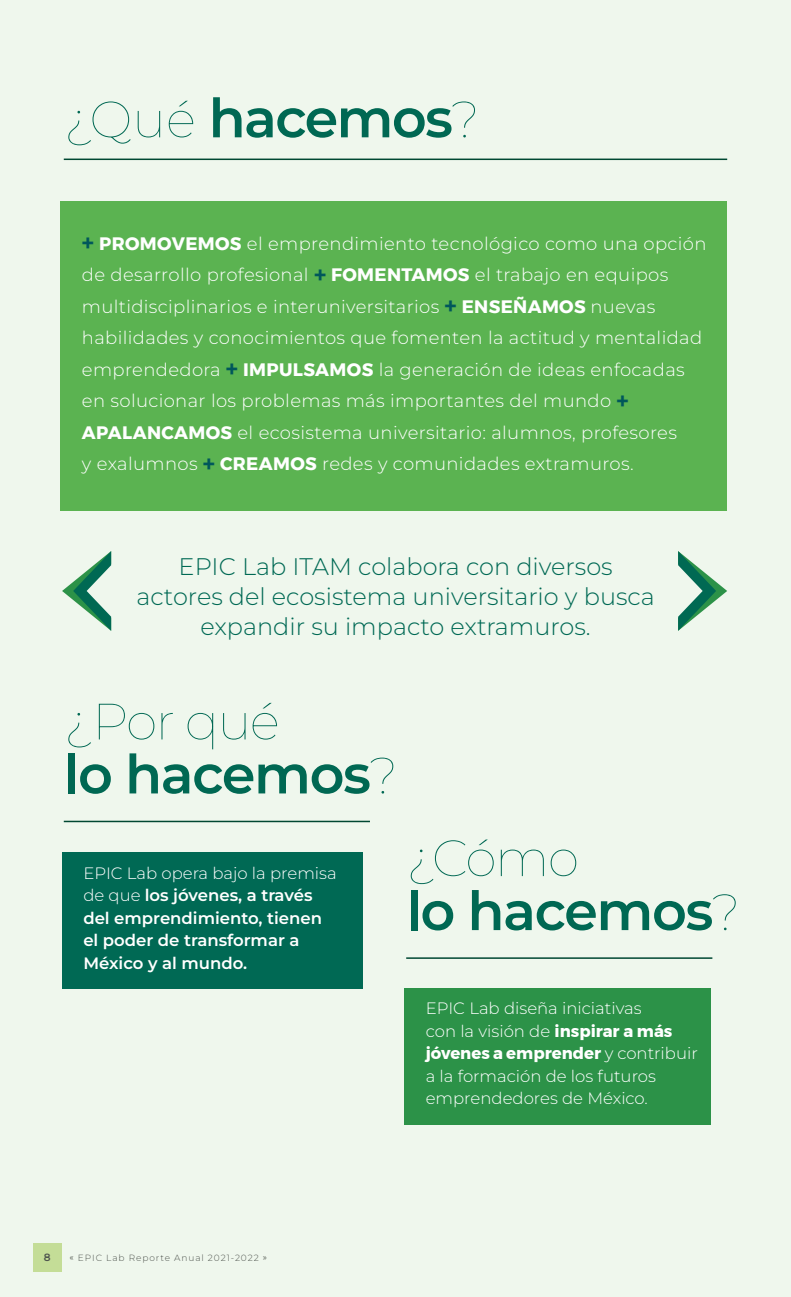
<style>
.page{position:relative;width:791px;height:1297px;background:#eff7ed}
.page>*{position:absolute;margin:0;border:0;box-sizing:border-box;transform-origin:0 0}
.t1{font:600 54px "Montserrat";letter-spacing:-.025em;color:#006853}
.t2{font:100 51px "Montserrat";letter-spacing:-.03em;color:#006853}
.t3{font:300 24px/30px "Montserrat";color:#006954;text-align:center}
.t4{font:300 18px/31.5px "Montserrat";letter-spacing:.02em;color:#fff}
.t5{font:300 16.5px/22.5px "Montserrat";color:#fff}
.t6{font:600 16.5px/22.5px "Montserrat";color:#fff}
.t7{font:600 10.5px "Montserrat";color:#414042}
.t8{font:300 9px "Montserrat";letter-spacing:.1em;color:#414042}
.s1{font-weight:100;font-size:51px}
.s2{font-weight:700;font-size:24px;color:#00575b}
.s3{font-weight:700}
.s4{font-weight:300}
.s5{color:#000}
</style>
<div class="page">
<div style="left:61px;top:201px;width:666px;height:309px;background:#5bb351"></div>
<hr style="left:64px;top:159px;width:663px;height:1px;background:#004832">
<hr style="left:64px;top:821px;width:306px;height:1px;background:#004832">
<div style="left:62px;top:852px;width:300px;height:137px;background:#006954"></div>
<hr style="left:406px;top:957px;width:306px;height:2px;background:#004832">
<div style="left:404px;top:988px;width:307px;height:136px;background:#2c9248"></div>
<svg style="left:62px;top:551px;width:49px;height:80px"></svg>
<svg style="left:678px;top:551px;width:49px;height:80px"></svg>
<h1 class="t1" style="left:64px;top:82px;width:417px"><span class="s1">¿Qué</span> hacemos<span class="s1">?</span></h1>
<p class="t4" style="left:82px;top:227px;width:626px"><span class="s2">+</span> <span class="s3">PROMOVEMOS</span> el emprendimiento tecnológico como una opción de desarrollo profesional <span class="s2">+</span> <span class="s3">FOMENTAMOS</span> el trabajo en equipos multidisciplinarios e interuniversitarios <span class="s2">+</span> <span class="s3">ENSEÑAMOS</span> nuevas habilidades y conocimientos que fomenten la actitud y mentalidad emprendedora <span class="s2">+</span> <span class="s3">IMPULSAMOS</span> la generación de ideas enfocadas en solucionar los problemas más importantes del mundo <span class="s2">+ </span><span class="s3">APALANCAMOS</span> el ecosistema universitario: alumnos, profesores<br>y exalumnos <span class="s2">+</span> <span class="s3">CREAMOS</span> redes y comunidades extramuros.</p>
<h3 class="t3" style="left:136px;top:551px;width:520px">EPIC Lab ITAM colabora con diversos actores del ecosistema universitario y busca expandir su impacto extramuros.</h3>
<h2 class="t2" style="left:64px;top:687px;width:217px">¿Por qué</h2>
<h1 class="t1" style="left:64px;top:738px;width:335px">lo hacemos<span class="s1">?</span></h1>
<p class="t6" style="left:83px;top:861px;width:255px"><span class="s4">EPIC Lab opera bajo la premisa de que</span> los jóvenes, a través del emprendimiento, tienen el poder de transformar a<br>México y al mundo.</p>
<h2 class="t2" style="left:406px;top:824px;width:174px">¿Cómo</h2>
<h1 class="t1" style="left:406px;top:875px;width:335px">lo hacemos<span class="s1">?</span></h1>
<p class="t5" style="left:426px;top:997px;width:274px">EPIC Lab diseña iniciativas<br>con la visión de <span class="s3">inspirar a más jóvenes a emprender</span> y contribuir a la formación de los futuros emprendedores de México.</p>
<p class="t7" style="left:44px;top:1250px;width:8px">8</p>
<p class="t8" style="left:70px;top:1252px;width:199px"><span class="s5">«</span> EPIC Lab Reporte Anual 2021-2022 <span class="s5">»</span></p>
</div>
